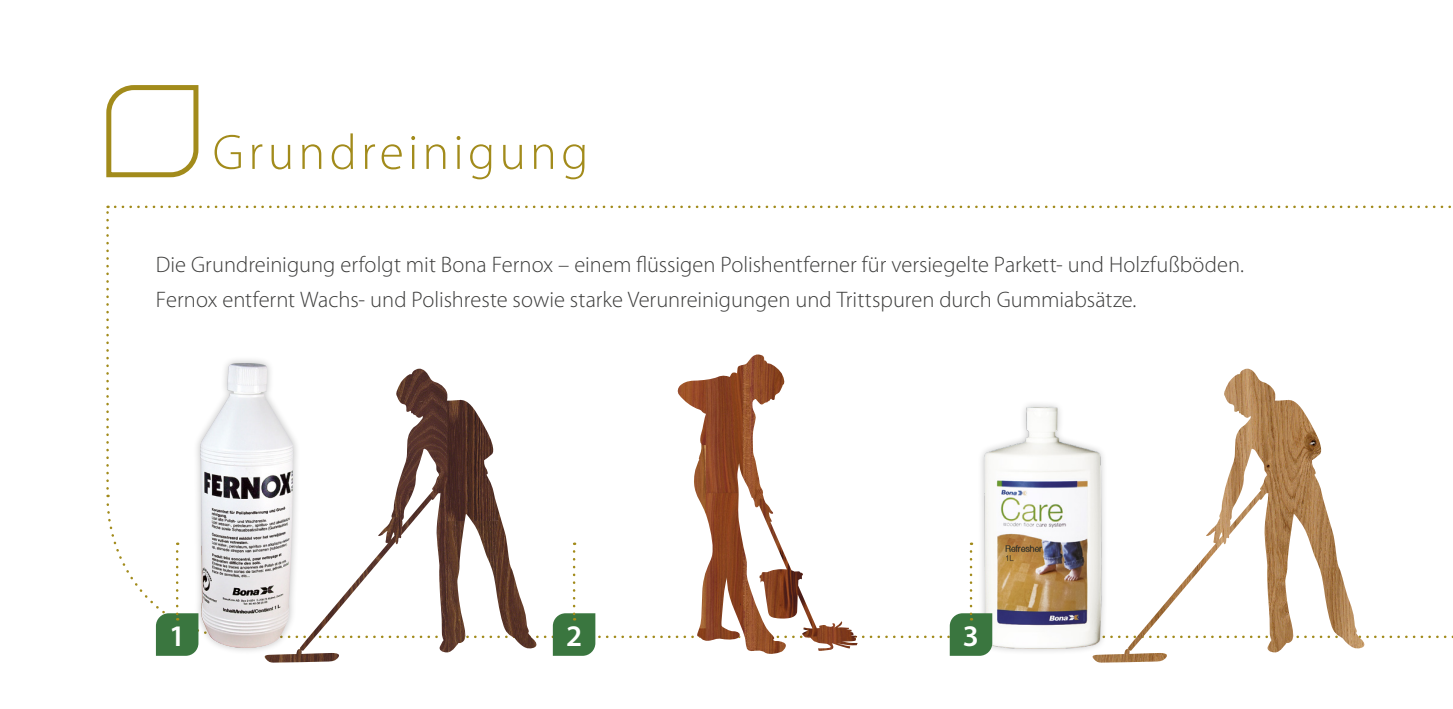
<style>
.page{position:relative;width:1453px;height:709px;background:#fff}
.page>*{position:absolute;margin:0;border:0;box-sizing:border-box;transform-origin:0 0}
.t1{font:300 50px "Myriad Pro";letter-spacing:.085em;color:#a28b1b}
.t2{font:600 30px "Myriad Pro";color:#fff}
.t3{font:300 22.5px "Myriad Pro";color:#3c3c3b}
</style>
<div class="page">
<svg style="left:106px;top:206px;width:3px;height:282px"></svg>
<svg style="left:115px;top:206px;width:1336px;height:2px"></svg>
<img style="left:981px;top:404px;width:111px;height:90px">
<img style="left:677px;top:358px;width:108px;height:136px">
<img style="left:1092px;top:370px;width:230px;height:293px">
<img style="left:264px;top:370px;width:230px;height:293px">
<div style="left:192px;top:355px;width:109px;height:300px;background:#000;opacity:.25"></div>
<img style="left:200px;top:363px;width:93px;height:131px">
<svg style="left:106px;top:85px;width:93px;height:93px"></svg>
<svg style="left:106px;top:494px;width:1347px;height:162px"></svg>
<p class="t1" style="left:213px;top:122px;width:377px">Grundreinigung</p>
<p class="t3" style="left:156px;top:251px;width:1090px">Die Grundreinigung erfolgt mit Bona Fernox – einem flüssigen Polishentferner für versiegelte Parkett- und Holzfußböden.</p>
<p class="t3" style="left:156px;top:286px;width:982px">Fernox entfernt Wachs- und Polishreste sowie starke Verunreinigungen und Trittspuren durch Gummiabsätze.</p>
<p class="t2" style="left:169px;top:616px;width:18px">1</p>
<p class="t2" style="left:566px;top:616px;width:18px">2</p>
<p class="t2" style="left:963px;top:616px;width:18px">3</p>
</div>
